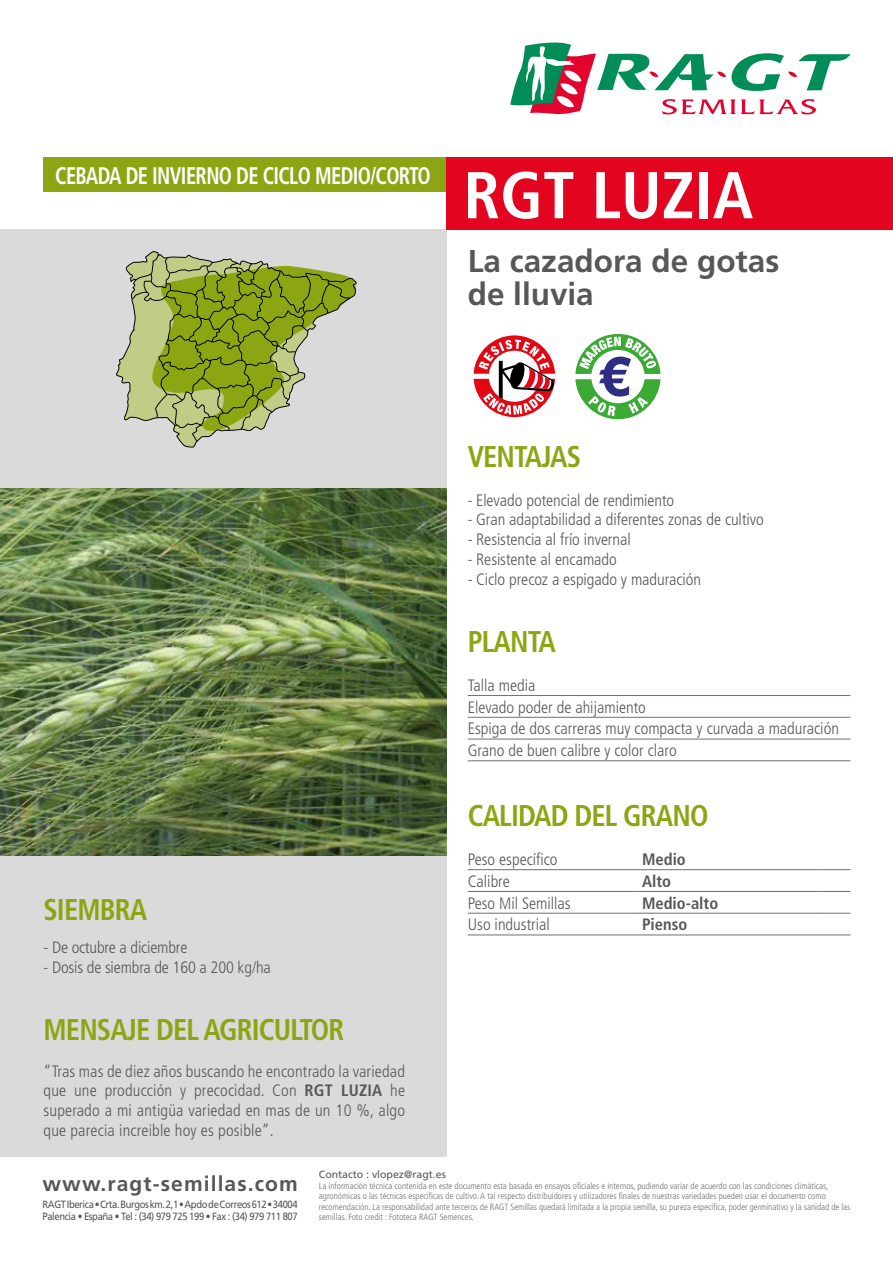
<style>
.page{position:relative;width:893px;height:1263px;background:#fff}
.page>*{position:absolute;margin:0;border:0;box-sizing:border-box;transform-origin:0 0}
.t1{font:700 condensed 66px "Frutiger LT Std";color:#fff}
.t2{font:700 31.5px/33px "Frutiger LT Std";color:#575756}
.t3{font:700 condensed 30px "Frutiger LT Std";letter-spacing:-.03em;color:#8ba612;scale:.95 1}
.t4{font:700 condensed 24px "Frutiger LT Std";letter-spacing:-.03em;color:#fff;scale:.85 1}
.t5{font:700 21px "Frutiger LT Std";letter-spacing:.05em;color:#575756}
.t6{font:300 condensed 16.5px/21.8px "Frutiger LT Std";color:#575756}
.t7{font:700 condensed 16.5px "Frutiger LT Std";color:#575756}
.t8{font:10.5px/12.6px "Frutiger LT Std";letter-spacing:-.04em;color:#575756;scale:.9 1}
.t9{font:10.5px "Frutiger LT Std";color:#575756}
.t10{font:300 condensed 9px/10.5px "Frutiger LT Std";color:#706f6f}
.s1{font-weight:700}
</style>
<div class="page">
<div style="left:0;top:230px;width:446px;height:927px;background:#dadada"></div>
<svg style="left:510px;top:43px;width:340px;height:72px"></svg>
<div style="left:43px;top:157px;width:403px;height:35px;background:#8ba612"></div>
<img style="left:0;top:489px;width:446px;height:367px">
<div style="left:446px;top:157px;width:447px;height:73px;background:#e30520"></div>
<hr style="left:468px;top:739px;width:382px;height:1px;background:#706f6f">
<hr style="left:468px;top:760px;width:382px;height:1px;background:#706f6f">
<hr style="left:468px;top:717px;width:382px;height:1px;background:#706f6f">
<hr style="left:468px;top:695px;width:382px;height:1px;background:#706f6f">
<hr style="left:468px;top:935px;width:170px;height:1px;background:#706f6f">
<hr style="left:638px;top:935px;width:183px;height:1px;background:#706f6f">
<svg style="left:821px;top:935px;width:29px;height:1px"></svg>
<hr style="left:468px;top:891px;width:170px;height:1px;background:#706f6f">
<hr style="left:638px;top:891px;width:183px;height:1px;background:#706f6f">
<svg style="left:821px;top:891px;width:29px;height:1px"></svg>
<hr style="left:468px;top:869px;width:170px;height:1px;background:#706f6f">
<hr style="left:638px;top:869px;width:183px;height:1px;background:#706f6f">
<svg style="left:821px;top:869px;width:29px;height:1px"></svg>
<svg style="left:821px;top:913px;width:29px;height:1px"></svg>
<hr style="left:468px;top:913px;width:170px;height:1px;background:#706f6f">
<hr style="left:638px;top:913px;width:183px;height:1px;background:#706f6f">
<svg style="left:474px;top:335px;width:81px;height:82px"></svg>
<svg style="left:575px;top:334px;width:85px;height:85px"></svg>
<svg style="left:116px;top:251px;width:81px;height:196px"></svg>
<svg style="left:132px;top:255px;width:225px;height:187px"></svg>
<h3 class="t4" style="left:55px;top:161px;width:443px">CEBADA DE INVIERNO DE CICLO MEDIO/CORTO</h3>
<h1 class="t1" style="left:463px;top:156px;width:291px">RGT LUZIA</h1>
<h2 class="t2" style="left:468px;top:245px;width:313px">La cazadora de gotas de lluvia</h2>
<h3 class="t3" style="left:468px;top:439px;width:121px">VENTAJAS</h3>
<p class="t6" style="left:468px;top:489px;width:208px">- Elevado potencial de rendimiento</p>
<p class="t6" style="left:468px;top:509px;width:298px">- Gran adaptabilidad a diferentes zonas de cultivo</p>
<p class="t6" style="left:468px;top:529px;width:164px">- Resistencia al frío invernal</p>
<p class="t6" style="left:468px;top:549px;width:151px">- Resistente al encamado</p>
<p class="t6" style="left:468px;top:568px;width:235px">- Ciclo precoz a espigado y maduración</p>
<h3 class="t3" style="left:44px;top:891px;width:111px">SIEMBRA</h3>
<p class="t6" style="left:44px;top:937px;width:145px">- De octubre a diciembre</p>
<p class="t6" style="left:44px;top:957px;width:229px">- Dosis de siembra de 160 a 200 kg/ha</p>
<h3 class="t3" style="left:44px;top:1012px;width:318px">MENSAJE DEL AGRICULTOR</h3>
<p class="t6" style="left:44px;top:1061px;width:363px;line-height:19.8px;text-align:justify">“Tras mas de diez años buscando he encontrado la variedad que une producción y precocidad. Con <span class="s1">RGT LUZIA</span> he superado a mi antigüa variedad en mas de un 10 %, algo que parecia increible hoy es posible”.</p>
<h3 class="t3" style="left:468px;top:624px;width:94px">PLANTA</h3>
<p class="t6" style="left:468px;top:674px;width:373px">Talla media<br>Elevado poder de ahijamiento<br>Espiga de dos carreras muy compacta y curvada a maduración Grano de buen calibre y color claro</p>
<h3 class="t3" style="left:468px;top:798px;width:255px">CALIDAD DEL GRANO</h3>
<p class="t6" style="left:468px;top:849px;width:91px">Peso específico</p>
<p class="t7" style="left:642px;top:849px;width:45px">Medio</p>
<p class="t6" style="left:468px;top:870px;width:44px">Calibre</p>
<p class="t7" style="left:642px;top:871px;width:31px">Alto</p>
<p class="t6" style="left:468px;top:892px;width:104px">Peso Mil Semillas</p>
<p class="t7" style="left:642px;top:893px;width:78px">Medio-alto</p>
<p class="t6" style="left:468px;top:914px;width:84px">Uso industrial</p>
<p class="t7" style="left:642px;top:915px;width:47px">Pienso</p>
<p class="t5" style="left:43px;top:1171px;width:257px">www.ragt-semillas.com</p>
<p class="t8" style="left:43px;top:1198px;width:285px">RAGT Iberica • Crta. Burgos km. 2,1 • Apdo de Correos 612 • 34004<br>Palencia • España • Tel : (34) 979 725 199 • Fax : (34) 979 711 807</p>
<p class="t9" style="left:319px;top:1168px;width:128px">Contacto : vlopez@ragt.es</p>
<p class="t10" style="left:319px;top:1181px;width:533px">La información técnica contenida en este documento esta basada en ensayos oficiales e internos, pudiendo variar de acuerdo con las condiciones climáticas, agronómicas o las técnicas especificas de cultivo. A tal respecto distribuidores y utilizadores finales de nuestras variedades pueden usar el documento como recomendación. La responsabilidad ante terceros de RAGT Semillas quedará limitada a la propia semilla, su pureza específica, poder germinativo y la sanidad de las semillas. Foto credit : Fototeca RAGT Semences.</p>
</div>
